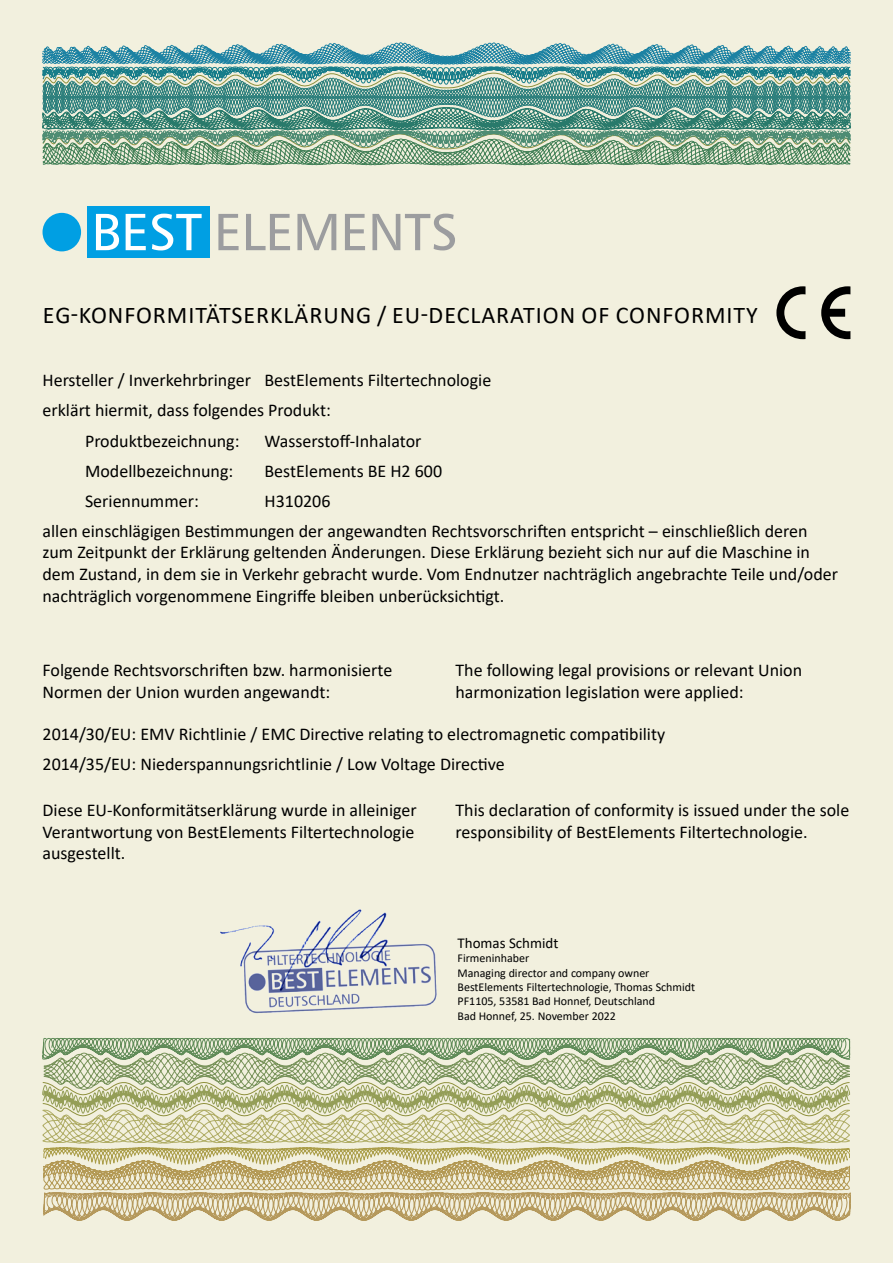
<style>
.page{position:relative;width:893px;height:1263px;background:#f2f0de}
.page>*{position:absolute;margin:0;border:0;box-sizing:border-box;transform-origin:0 0}
.t1{font:52.35px "Humanist 777 BT Roman B";letter-spacing:-.01em;color:#9c9d9f}
.t2{font:24px "Calibri";letter-spacing:.04em;color:#000}
.t3{font:18px/21.6px "Calibri";color:#000}
.t4{font:15px "Calibri";color:#000}
.t5{font:12px/14.4px "Calibri";color:#000}
.s1{color:#fff}
</style>
<div class="page">
<svg style="left:42px;top:42px;width:809px;height:124px"></svg>
<svg style="left:42px;top:1037px;width:808px;height:152px"></svg>
<svg style="left:44px;top:1171px;width:807px;height:50px"></svg>
<div style="left:87px;top:207px;width:123px;height:51px;background:#009fe3"></div>
<div style="left:43px;top:213px;width:38px;height:38px;background:#009fe3;border-radius:50%"></div>
<img style="left:220px;top:909px;width:217px;height:105px">
<svg style="left:776px;top:286px;width:29px;height:53px"></svg>
<svg style="left:821px;top:286px;width:29px;height:53px"></svg>
<h1 class="t1" style="left:91px;top:199px;width:368px"><span class="s1">BEST</span> ELEMENTS</h1>
<h2 class="t2" style="left:43px;top:298px;width:716px">EG-Konformitätserklärung / EU-Declaration of Conformity</h2>
<p class="t3" style="left:43px;top:369px;width:450px">Hersteller / I nverkehrbringer BestElements Filtertechnologie</p>
<p class="t3" style="left:43px;top:399px;width:290px">erklärt hiermit, dass folgendes Produkt:</p>
<p class="t3" style="left:85px;top:429px;width:156px">Produktbezeichnung:</p>
<p class="t3" style="left:265px;top:429px;width:158px">Wasserstoff-I nhalator</p>
<p class="t3" style="left:85px;top:459px;width:150px">Modellbezeichnung:</p>
<p class="t3" style="left:265px;top:459px;width:179px">BestElements BE H2 600</p>
<p class="t3" style="left:85px;top:489px;width:115px">Seriennummer:</p>
<p class="t3" style="left:43px;top:485px;width:767px;line-height:30.2px;text-indent:222px">H310206<br>allen einschlägigen Bestimmungen der angewandten Rechtsvorschriften entspricht – einschließlich deren</p>
<p class="t3" style="left:43px;top:541px;width:797px">zum Zeitpunkt der Erklärung geltenden Änderungen. Diese Erklärung bezieht sich nur auf die Maschine in dem Zustand, in dem sie in Verkehr gebracht wurde. Vom Endnutzer nachträglich angebrachte Teile und/oder nachträglich vorgenommene Eingriffe bleiben unberücksichtigt.</p>
<p class="t3" style="left:43px;top:659px;width:351px">Folgende Rechtsvorschriften bzw. harmonisierte<br>Normen der U nion wurden angewandt:</p>
<p class="t3" style="left:455px;top:659px;width:348px">The following legal provisions or relevant U nion harmonization legislation were applied:</p>
<p class="t3" style="left:43px;top:718px;width:624px;line-height:30.2px">2014/30/EU : EMV Richtlinie / EMC Directive relating to electromagnetic compatibility<br>2014/35/EU : N iederspannungsrichtlinie / Low Voltage Directive</p>
<p class="t3" style="left:43px;top:799px;width:376px">Diese EU-Konformitätserklärung wurde in alleiniger<br>Verantwortung von BestElements Filtertechnologie ausgestellt.</p>
<p class="t3" style="left:455px;top:799px;width:395px">This declaration of conformity is issued under the sole responsibility of BestElements Filtertechnologie.</p>
<p class="t4" style="left:458px;top:932px;width:102px">Thomas Schmidt</p>
<p class="t5" style="left:458px;top:951px;width:239px">Firmeninhaber<br>Managing director and company owner BestElements Filtertechnologie, Thomas Schmidt PF1105, 53581 Bad Honnef, Deutschland<br>Bad Honnef, 25. November 2022</p>
</div>
